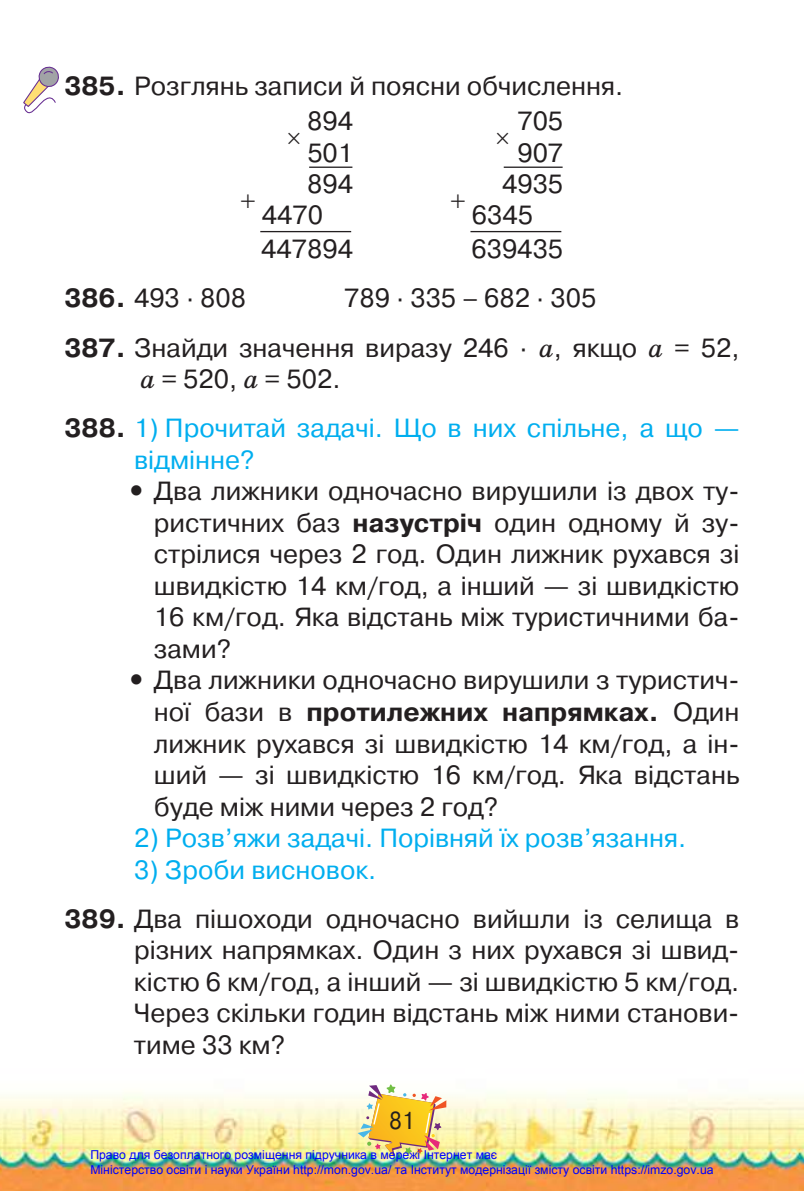
<style>
.page{position:relative;width:804px;height:1191px;background:#fff}
.page>*{position:absolute;margin:0;border:0;box-sizing:border-box;transform-origin:0 0}
.t1{font:26.25px/31.5px "Pragmatica C";color:#231f20}
.t2{font:26.25px/49.4px "Pragmatica C";color:#00aeef}
.t3{font:24.5px "Pragmatica C";color:#231f20;scale:.9 1}
.t4{font:12.25px/14.7px "Arial";color:#00f}
.s1{font-weight:700}
.s2{font-family:"School Book C";font-style:italic}
.s3{font-family:"School Book C";font-style:italic;color:#231f20}
.s4{color:#231f20}
.s5{font-weight:700;color:#231f20}
.s6{color:#00aeef}
</style>
<div class="page">
<img style="left:0;top:66px;width:804px;height:1125px">
<img style="left:357px;top:1084px;width:89px;height:73px">
<hr style="left:309px;top:167px;width:43px;height:1px;background:#231f20">
<hr style="left:260px;top:231px;width:91px;height:1px;background:#231f20">
<hr style="left:504px;top:167px;width:58px;height:1px;background:#231f20">
<hr style="left:470px;top:231px;width:91px;height:1px;background:#231f20">
<svg style="left:23px;top:67px;width:36px;height:46px"></svg>
<svg style="left:288px;top:132px;width:12px;height:12px"></svg>
<svg style="left:241px;top:194px;width:14px;height:14px"></svg>
<svg style="left:497px;top:132px;width:11px;height:12px"></svg>
<svg style="left:451px;top:194px;width:14px;height:14px"></svg>
<svg style="left:131px;top:485px;width:10px;height:11px"></svg>
<svg style="left:131px;top:674px;width:10px;height:11px"></svg>
<p class="t1" style="left:307px;top:68px;width:318px;line-height:35.5px;text-indent:-242px"><span class="s1">385.</span> Розглянь записи й поясни обчислення.<br>894</p>
<p class="t1" style="left:307px;top:137px;width:47px">501</p>
<p class="t1" style="left:307px;top:168px;width:47px">894</p>
<p class="t1" style="left:262px;top:200px;width:63px">4470</p>
<p class="t1" style="left:261px;top:233px;width:93px">447894</p>
<p class="t1" style="left:517px;top:106px;width:47px">705</p>
<p class="t1" style="left:517px;top:137px;width:47px">907</p>
<p class="t1" style="left:502px;top:168px;width:63px">4935</p>
<p class="t1" style="left:472px;top:200px;width:63px">6345</p>
<p class="t1" style="left:471px;top:233px;width:93px">639435</p>
<p class="t1" style="left:64px;top:274px;width:676px;line-height:49.4px;text-indent:280px">789 · 335 – 682 · 305<br><span class="s1">387.</span> Знайди значення виразу 246 · <span class="s2">а</span>, якщо <span class="s2">а</span> = 52,</p>
<p class="t2" style="left:65px;top:355px;width:676px;text-indent:76px"><span class="s3">а</span> <span class="s4">= 520,</span> <span class="s3">а</span> <span class="s4">= 502.<br></span><span class="s5">388.</span> 1) Прочитай задачі. Що в них спільне, а що —</p>
<p class="t2" style="left:134px;top:435px;width:122px">відмінне?</p>
<p class="t1" style="left:154px;top:476px;width:587px">Два лижники одночасно вирушили із двох ту&shy;ристичних баз <span class="s1">назустріч</span> один одному й зу&shy;стрілися через 2 год. Один лижник рухався зі швидкістю 14 км/год, а інший — зі швидкістю 16 км/год. Яка відстань між туристичними ба&shy;зами?<br>Два лижники одночасно вирушили з туристич&shy;ної бази в <span class="s1">протилежних напрямках.</span> Один лижник рухався зі швидкістю 14 км/год, а ін&shy;ший — зі швидкістю 16 км/год. Яка відстань буде між ними через 2 год?</p>
<p class="t2" style="left:134px;top:813px;width:553px">2) Розв’яжи задачі. Порівняй їх розв’язання.</p>
<p class="t1" style="left:65px;top:845px;width:676px;line-height:49.4px;text-indent:69px"><span class="s6">3) Зроби висновок.<br></span><span class="s1">389.</span> Два пішоходи одночасно вийшли із селища в</p>
<p class="t1" style="left:134px;top:935px;width:607px;text-align:justify">різних напрямках. Один з них рухався зі швид&shy;кістю 6 км/год, а інший — зі швидкістю 5 км/год.<br>Через скільки годин відстань між ними станови&shy;тиме 33 км?</p>
<p class="t1" style="left:64px;top:283px;width:183px"><span class="s1">386.</span> 493 · 808</p>
<p class="t3" style="left:389px;top:1107px;width:30px">81</p>
<p class="t4" style="left:90px;top:1147px;width:624px">Право для безоплатного розміщення підручника в мережі Інтернет має<br>Міністерство освіти і науки України http://mon.gov.ua/ та Інститут модернізації змісту освіти https://imzo.gov.ua</p>
</div>
